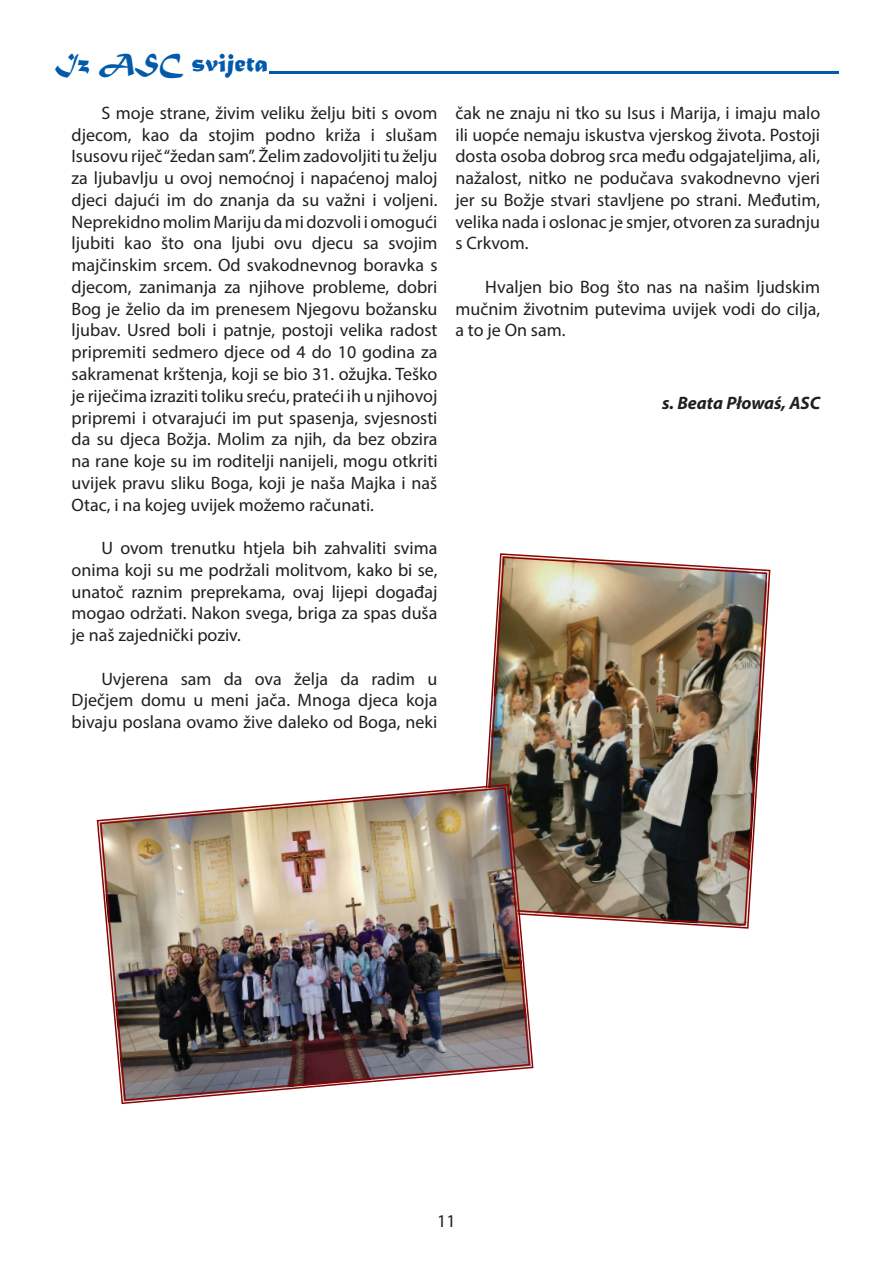
<style>
.page{position:relative;width:893px;height:1263px;background:#fff}
.page>*{position:absolute;margin:0;border:0;box-sizing:border-box;transform-origin:0 0}
.t1{font:27px "Matura MT Script Capitals";color:#015aaa}
.t2{font:18px/21.8px "Myriad Pro";color:#231f20;text-align:justify}
.t3{font:italic 700 18px "Myriad Pro";color:#231f20}
</style>
<div class="page">
<img style="left:534px;top:817px;width:222px;height:109px">
<img style="left:99px;top:817px;width:432px;height:285px">
<svg style="left:132px;top:71px;width:707px;height:746px"></svg>
<h1 class="t1" style="left:55px;top:46px;width:215px">Iz ASC svijeta</h1>
<p class="t2" style="left:72px;top:102px;width:367px;text-indent:30px">S moje strane, živim veliku želju biti s ovom djecom, kao da stojim podno križa i slušam Isusovu riječ “žedan sam”. Želim zadovoljiti tu želju za ljubavlju u ovoj nemoćnoj i napaćenoj maloj djeci dajući im do znanja da su važni i voljeni.<br>Neprekidno molim Mariju da mi dozvoli i omogući ljubiti kao što ona ljubi ovu djecu sa svojim majčinskim srcem. Od svakodnevnog boravka s djecom, zanimanja za njihove probleme, dobri Bog je želio da im prenesem Njegovu božansku ljubav. Usred boli i patnje, postoji velika radost pripremiti sedmero djece od 4 do 10 godina za sakramenat krštenja, koji se bio 31. ožujka. Teško je riječima izraziti toliku sreću, prateći ih u njihovoj pripremi i otvarajući im put spasenja, svjesnosti da su djeca Božja. Molim za njih, da bez obzira na rane koje su im roditelji nanijeli, mogu otkriti uvijek pravu sliku Boga, koji je naša Majka i naš Otac, i na kojeg uvijek možemo računati.</p>
<p class="t2" style="left:72px;top:537px;width:367px;text-indent:30px">U ovom trenutku htjela bih zahvaliti svima onima koji su me podržali molitvom, kako bi se, unatoč raznim preprekama, ovaj lijepi događaj mogao održati. Nakon svega, briga za spas duša je naš zajednički poziv.</p>
<p class="t2" style="left:72px;top:667px;width:367px;text-indent:30px">Uvjerena sam da ova želja da radim u Dječjem domu u meni jača. Mnoga djeca koja bivaju poslana ovamo žive daleko od Boga, neki</p>
<p class="t2" style="left:455px;top:102px;width:366px">čak ne znaju ni tko su Isus i Marija, i imaju malo ili uopće nemaju iskustva vjerskog života. Postoji dosta osoba dobrog srca među odgajateljima, ali, nažalost, nitko ne podučava svakodnevno vjeri jer su Božje stvari stavljene po strani. Međutim, velika nada i oslonac je smjer, otvoren za suradnju s Crkvom.</p>
<p class="t2" style="left:455px;top:276px;width:366px;text-indent:30px">Hvaljen bio Bog što nas na našim ljudskim mučnim životnim putevima uvijek vodi do cilja, a to je On sam.</p>
<p class="t3" style="left:662px;top:391px;width:160px">s. Beata Płowaś, ASC</p>
<p class="t2" style="left:437px;top:1209px;width:20px">11</p>
</div>
